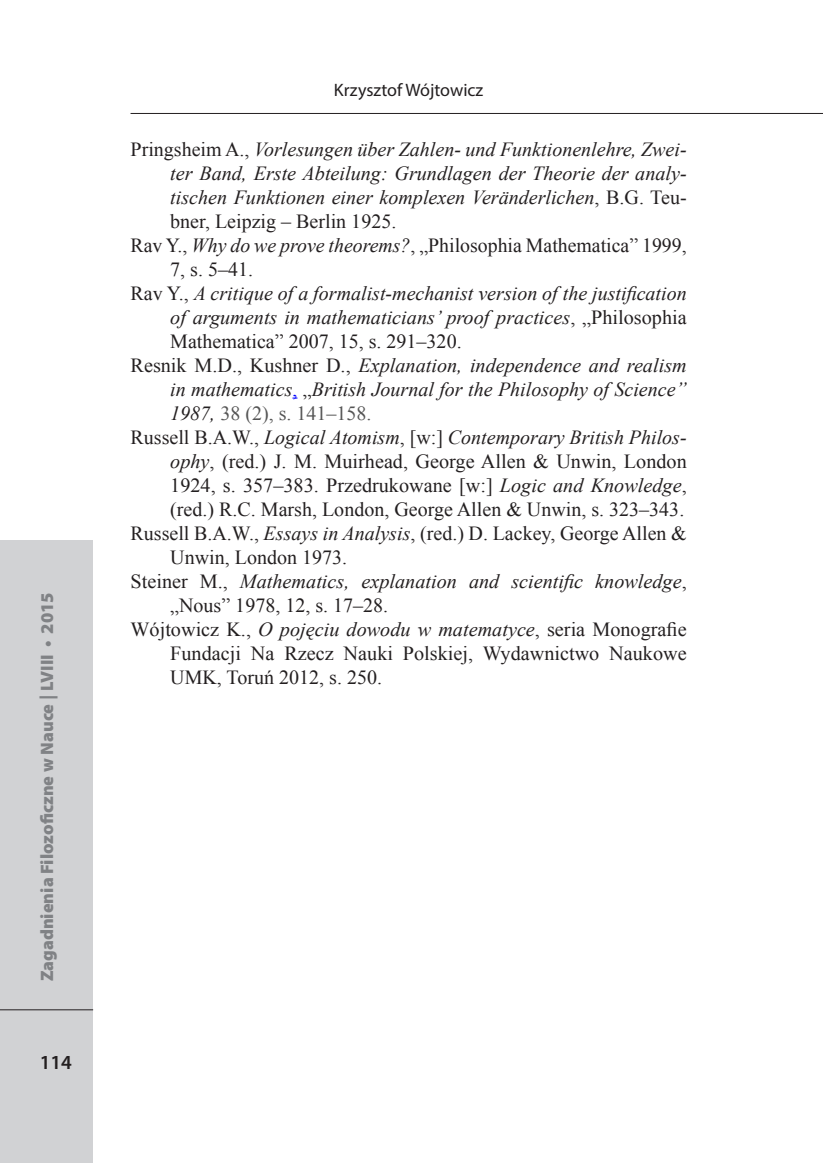
<style>
.page{position:relative;width:823px;height:1163px;background:#fff}
.page>*{position:absolute;margin:0;border:0;box-sizing:border-box;transform-origin:0 0}
.Bibliograifa{font:italic 20px/24px "Times New Roman";color:#231f20;text-align:justify}
.Bibliograifa-2{font:20px/24px "Times New Roman";color:#231f20}
.t1{font:600 20px "Myriad Pro";color:#231f20}
.t2{font:900 18px "Myriad Pro";color:#808285}
.t3{font:18px "Myriad Pro";color:#231f20}
.s1{font-style:normal}
.s2{font-style:italic}
.s3{font-style:normal;color:#00f}
.s4{font-style:normal;color:#555}
</style>
<div class="page">
<div style="left:0;top:540px;width:93px;height:622px;background:#d1d2d4"></div>
<hr style="left:130px;top:113px;width:692px;height:1px;background:#231f20">
<hr style="left:0;top:1009px;width:93px;height:1px;background:#231f20">
<p class="t2" style="left:35px;top:981px;width:390px;rotate:-90deg">Zagadnienia Filozoficzne w Nauce | LVIII • 2015</p>
<p class="t1" style="left:40px;top:1049px;width:34px">114</p>
<p class="t3" style="left:334px;top:79px;width:151px">Krzysztof Wójtowicz</p>
<p class="Bibliograifa" style="left:170px;top:136px;width:517px;text-indent:-40px"><span class="s1">Pringsheim A.,</span> Vorlesungen über Zahlen- und Funktionenlehre, Zwei&shy;ter Band, Erste Abteilung: Grundlagen der Theorie der analy&shy;tischen Funktionen einer komplexen Veränderlichen<span class="s1">, B.G. Teu&shy;bner, Leipzig – Berlin 1925.</span></p>
<p class="Bibliograifa-2" style="left:170px;top:233px;width:517px;text-indent:-40px">Rav Y., <span class="s2">Why do we prove theorems?</span>, „Philosophia Mathematica” 1999,<br>7, s. 5–41.</p>
<p class="Bibliograifa" style="left:170px;top:280px;width:517px;text-indent:-40px"><span class="s1">Rav Y.,</span> A critique of a formalist-mechanist version of the justification of arguments in mathematicians’ proof practices<span class="s1">, „Philosophia Mathematica” 2007, 15, s. 291–320.</span></p>
<p class="Bibliograifa" style="left:170px;top:352px;width:517px;text-indent:-40px"><span class="s1">Resnik M.D., Kushner D.,</span> Explanation, independence and realism in mathematics<span class="s3">,</span> <span class="s1">„</span>British Journal for the Philosophy of Science” 1987, <span class="s4">38 (2), s. 141–158.</span></p>
<p class="Bibliograifa-2" style="left:170px;top:425px;width:517px;text-align:justify;text-indent:-40px">Russell B.A.W., <span class="s2">Logical Atomism</span>, [w:] <span class="s2">Contemporary British Philos&shy;ophy</span>, (red.) J. M. Muirhead, George Allen &amp; Unwin, London 1924, s. 357–383. Przedrukowane [w:] <span class="s2">Logic and Knowledge</span>, (red.) R.C. Marsh, London, George Allen &amp; Unwin, s. 323–343.</p>
<p class="Bibliograifa-2" style="left:170px;top:521px;width:517px;text-indent:-40px">Russell B.A.W., <span class="s2">Essays in Analysis</span>, (red.) D. Lackey, George Allen &amp;<br>Unwin, London 1973.</p>
<p class="Bibliograifa" style="left:170px;top:568px;width:517px;text-indent:-40px"><span class="s1">Steiner M.,</span> Mathematics, explanation and scientific knowledge<span class="s1">, „Nous” 1978, 12, s. 17–28.</span></p>
<p class="Bibliograifa-2" style="left:170px;top:617px;width:517px;text-align:justify;text-indent:-40px">Wójtowicz K., <span class="s2">O pojęciu dowodu w matematyce</span>, seria Monografie Fundacji Na Rzecz Nauki Polskiej, Wydawnictwo Naukowe UMK, Toruń 2012, s. 250.</p>
</div>
